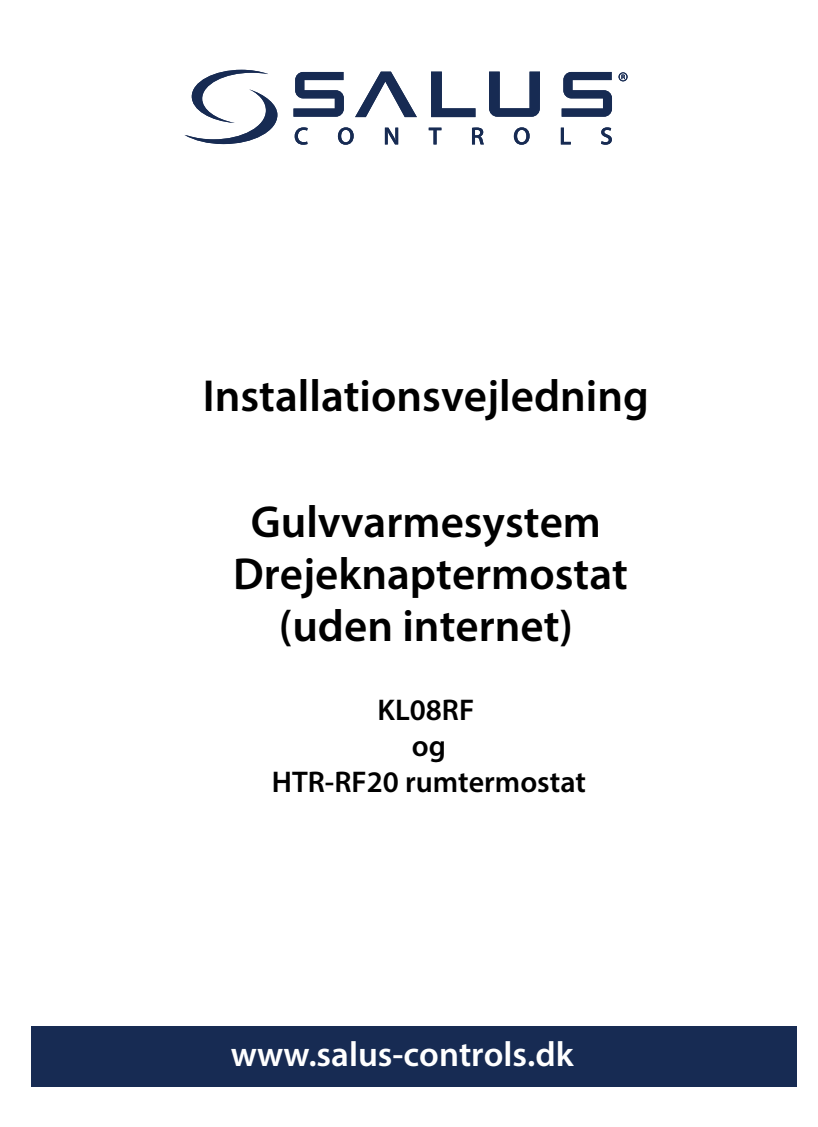
<style>
.page{position:relative;width:818px;height:1127px;background:#fff}
.page>*{position:absolute;margin:0;border:0;box-sizing:border-box;transform-origin:0 0}
.t1{font:600 45px/52px "Myriad Pro";color:#000;text-align:center}
.t2{font:600 35px "Myriad Pro";color:#fff}
.t3{font:600 30px/36px "Myriad Pro";color:#000;text-align:center}
</style>
<div class="page">
<svg style="left:619px;top:72px;width:9px;height:9px"></svg>
<svg style="left:293px;top:72px;width:51px;height:45px"></svg>
<svg style="left:562px;top:72px;width:50px;height:45px"></svg>
<svg style="left:489px;top:72px;width:51px;height:45px"></svg>
<svg style="left:355px;top:72px;width:62px;height:45px"></svg>
<svg style="left:431px;top:72px;width:44px;height:45px"></svg>
<svg style="left:185px;top:70px;width:92px;height:74px"></svg>
<svg style="left:295px;top:127px;width:13px;height:18px"></svg>
<svg style="left:338px;top:127px;width:16px;height:18px"></svg>
<svg style="left:385px;top:128px;width:13px;height:16px"></svg>
<svg style="left:429px;top:128px;width:12px;height:16px"></svg>
<svg style="left:472px;top:127px;width:12px;height:17px"></svg>
<svg style="left:514px;top:127px;width:16px;height:18px"></svg>
<svg style="left:561px;top:128px;width:10px;height:16px"></svg>
<svg style="left:601px;top:127px;width:11px;height:18px"></svg>
<div style="left:31px;top:1026px;width:765px;height:60px;background:#172b53"></div>
<p class="t1" style="left:203px;top:368px;width:448px">Installationsvejledning</p>
<p class="t1" style="left:233px;top:494px;width:396px">Gulvvarmesystem<br>Drejeknaptermostat (uden internet)</p>
<p class="t3" style="left:272px;top:690px;width:316px">KL08RF<br>og<br>HTR-RF20 rumtermostat</p>
<p class="t2" style="left:231px;top:1031px;width:344px">www.salus-controls.dk</p>
</div>
